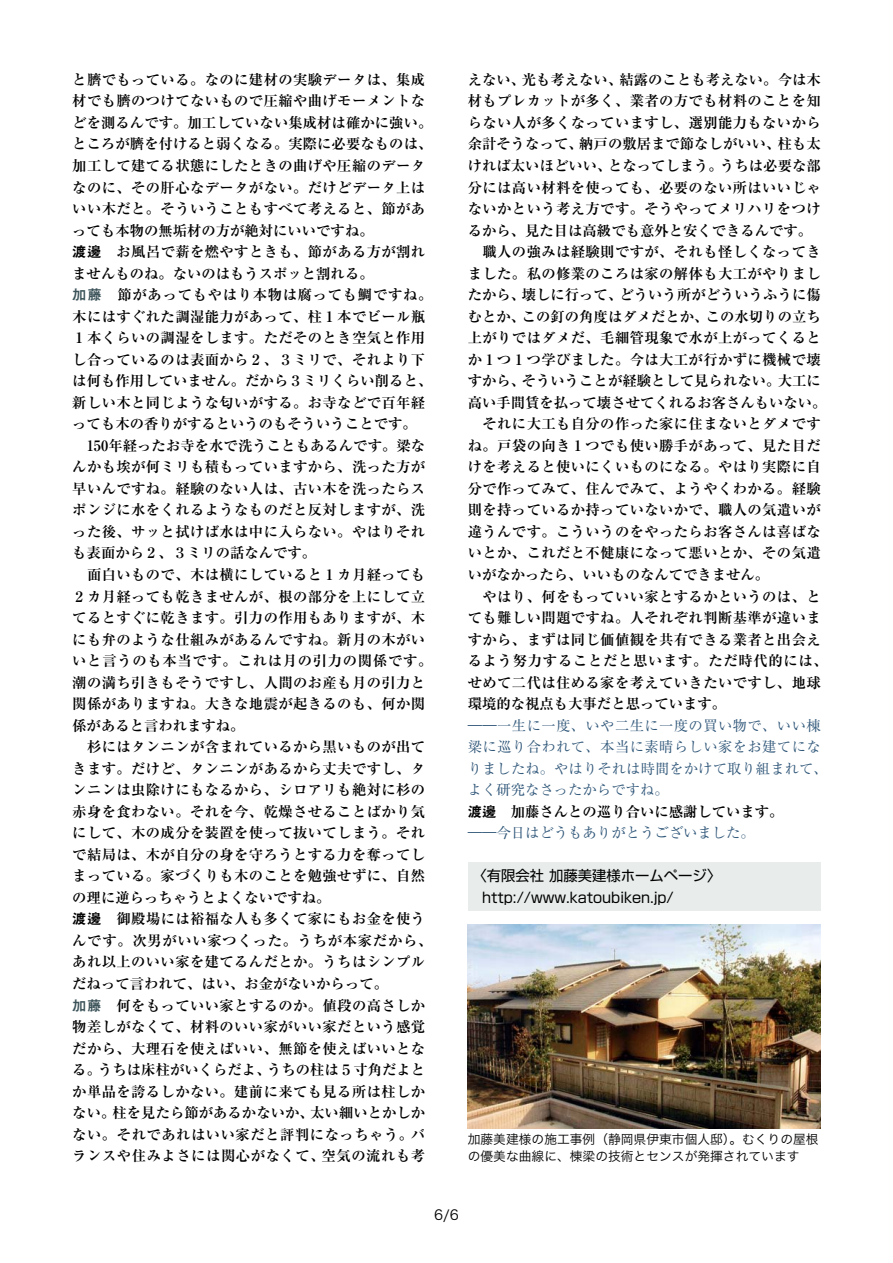
<style>
.page{position:relative;width:893px;height:1263px;background:#fff}
.page>*{position:absolute;margin:0;border:0;box-sizing:border-box;transform-origin:0 0}
.t1{font:700 14.4px/21.6px "Ryumin Pro";letter-spacing:.025em;color:#000}
.t2{font:700 14.4px "Ryumin Pro";color:#000}
.t3{font:14.4px/21.6px "Ryumin Pro";letter-spacing:.005em;color:#305779}
.t4{font:14.4px/21.6px "Shin Go Pro";color:#000}
.t5{font:700 14.4px "Ryumin Pro";letter-spacing:.05em;color:#000}
.t6{font:13.8px "Hira Kaku Pro W3";color:#000}
.t7{font:12.75px/17px "Hira Kaku Pro W3";color:#000}
.s1{font-family:"Midashi Go Pro MB31";font-weight:400}
.s2{font-family:"Midashi Go Pro MB31";font-weight:400;color:#3a5258}
.s3{font-family:"Midashi Go Pro MB31";color:#000}
.s4{font-weight:700;color:#000}
</style>
<div class="page">
<div style="left:468px;top:863px;width:353px;height:48px;background:#e8edec"></div>
<img style="left:468px;top:925px;width:353px;height:204px">
<p class="t1" style="left:72px;top:71px;width:362px">と臍でもっている。なのに建材の実験データは、集成材でも臍のつけてないもので圧縮や曲げモーメントなどを測るんです。加工していない集成材は確かに強い。ところが臍を付けると弱くなる。実際に必要なものは、加工して建てる状態にしたときの曲げや圧縮のデータなのに、その肝心なデータがない。だけどデータ上はいい木だと。そういうこともすべて考えると、節があっても本物の無垢材の方が絶対にいいですね。<br><span class="s1">渡邊　</span>お風呂で薪を燃やすときも、節がある方が割れませんものね。ないのはもうスポッと割れる。<br><span class="s2">加藤　</span>節があってもやはり本物は腐っても鯛ですね。木にはすぐれた調湿能力があって、柱１本でビール瓶<br>１本くらいの調湿をします。ただそのとき空気と作用し合っているのは表面から２、３ミリで、それより下は何も作用していません。だから３ミリくらい削ると、新しい木と同じような匂いがする。お寺などで百年経っても木の香りがするというのもそういうことです。</p>
<p class="t1" style="left:72px;top:437px;width:354px;text-align:justify;text-indent:14px">150年経ったお寺を水で洗うこともあるんです。梁なんかも埃が何ミリも積もっていますから、洗った方が早いんですね。経験のない人は、古い木を洗ったらスポンジに水をくれるようなものだと反対しますが、洗った後、サッと拭けば水は中に入らない。やはりそれも表面から２、３ミリの話なんです。</p>
<p class="t1" style="left:72px;top:566px;width:362px;text-indent:15px">面白いもので、木は横にしていると１カ月経っても<br>２カ月経っても乾きませんが、根の部分を上にして立てるとすぐに乾きます。引力の作用もありますが、木にも弁のような仕組みがあるんですね。新月の木がいいと言うのも本当です。これは月の引力の関係です。潮の満ち引きもそうですし、人間のお産も月の引力と関係がありますね。大きな地震が起きるのも、何か関係があると言われますね。</p>
<p class="t1" style="left:72px;top:738px;width:362px;text-indent:15px">杉にはタンニンが含まれているから黒いものが出てきます。だけど、タンニンがあるから丈夫ですし、タンニンは虫除けにもなるから、シロアリも絶対に杉の赤身を食わない。それを今、乾燥させることばかり気にして、木の成分を装置を使って抜いてしまう。それで結局は、木が自分の身を守ろうとする力を奪ってしまっている。家づくりも木のことを勉強せずに、自然の理に逆らっちゃうとよくないですね。<br><span class="s1">渡邊　</span>御殿場には裕福な人も多くて家にもお金を使うんです。次男がいい家つくった。うちが本家だから、あれ以上のいい家を建てるんだとか。うちはシンプルだねって言われて、はい、お金がないからって。<br><span class="s2">加藤　</span>何をもっていい家とするのか。値段の高さしか物差しがなくて、材料のいい家がいい家だという感覚だから、大理石を使えばいい、無節を使えばいいとなる。うちは床柱がいくらだよ、うちの柱は５寸角だよとか単品を誇るしかない。建前に来ても見る所は柱しかない。柱を見たら節があるかないか、太い細いとかしかない。それであれはいい家だと評判になっちゃう。バランスや住みよさには関心がなくて、空気の流れも考</p>
<p class="t2" style="left:468px;top:74px;width:354px">えない、光も考えない、結露のことも考えない。今は木</p>
<p class="t1" style="left:468px;top:92px;width:354px">材もプレカットが多く、業者の方でも材料のことを知</p>
<p class="t1" style="left:468px;top:114px;width:354px">らない人が多くなっていますし、選別能力もないから</p>
<p class="t2" style="left:468px;top:139px;width:354px">余計そうなって、納戸の敷居まで節なしがいい、柱も太</p>
<p class="t2" style="left:468px;top:160px;width:354px">ければ太いほどいい、となってしまう。うちは必要な部</p>
<p class="t1" style="left:468px;top:178px;width:354px">分には高い材料を使っても、必要のない所はいいじゃ</p>
<p class="t1" style="left:468px;top:200px;width:354px">ないかという考え方です。そうやってメリハリをつけ</p>
<p class="t2" style="left:468px;top:225px;width:346px">るから、見た目は高級でも意外と安くできるんです。</p>
<p class="t1" style="left:482px;top:243px;width:340px">職人の強みは経験則ですが、それも怪しくなってき</p>
<p class="t1" style="left:468px;top:264px;width:354px">ました。私の修業のころは家の解体も大工がやりまし</p>
<p class="t2" style="left:468px;top:289px;width:354px">たから、壊しに行って、どういう所がどういうふうに傷</p>
<p class="t2" style="left:468px;top:311px;width:354px">むとか、この釘の角度はダメだとか、この水切りの立ち</p>
<p class="t1" style="left:468px;top:329px;width:354px">上がりではダメだ、毛細管現象で水が上がってくると</p>
<p class="t1" style="left:468px;top:350px;width:354px">か１つ１つ学びました。今は大工が行かずに機械で壊</p>
<p class="t2" style="left:468px;top:375px;width:354px">すから、そういうことが経験として見られない。大工に</p>
<p class="t2" style="left:468px;top:397px;width:360px">高い手間賃を払って壊させてくれるお客さんもいない。</p>
<p class="t1" style="left:482px;top:415px;width:340px">それに大工も自分の作った家に住まないとダメです</p>
<p class="t1" style="left:468px;top:437px;width:354px">ね。戸袋の向き１つでも使い勝手があって、見た目だ</p>
<p class="t1" style="left:468px;top:458px;width:354px">けを考えると使いにくいものになる。やはり実際に自</p>
<p class="t1" style="left:468px;top:480px;width:354px">分で作ってみて、住んでみて、ようやくわかる。経験</p>
<p class="t1" style="left:468px;top:501px;width:354px">則を持っているか持っていないかで、職人の気遣いが</p>
<p class="t1" style="left:468px;top:523px;width:354px">違うんです。こういうのをやったらお客さんは喜ばな</p>
<p class="t1" style="left:468px;top:544px;width:354px">いとか、これだと不健康になって悪いとか、その気遣</p>
<p class="t2" style="left:468px;top:569px;width:303px">いがなかったら、いいものなんてできません。</p>
<p class="t1" style="left:482px;top:587px;width:340px">やはり、何をもっていい家とするかというのは、と</p>
<p class="t1" style="left:468px;top:609px;width:354px">ても難しい問題ですね。人それぞれ判断基準が違いま</p>
<p class="t1" style="left:468px;top:630px;width:354px">すから、まずは同じ価値観を共有できる業者と出会え</p>
<p class="t5" style="left:468px;top:655px;width:362px">るよう努力することだと思います。ただ時代的には、</p>
<p class="t1" style="left:468px;top:673px;width:354px">せめて二代は住める家を考えていきたいですし、地球</p>
<p class="t2" style="left:468px;top:698px;width:260px">環境的な視点も大事だと思っています。</p>
<p class="t3" style="left:468px;top:716px;width:362px">――一生に一度、いや二生に一度の買い物で、いい棟梁に巡り合われて、本当に素晴らしい家をお建てになりましたね。やはりそれは時間をかけて取り組まれて、よく研究なさったからですね。<br><span class="s3">渡邊　</span><span class="s4">加藤さんとの巡り合いに感謝しています。<br></span>――今日はどうもありがとうございました。</p>
<p class="t4" style="left:482px;top:867px;width:241px;text-indent:-10px">〈有限会社加藤美建様ホームページ〉http://www.katoubiken.jp/</p>
<p class="t7" style="left:468px;top:1133px;width:352px">加藤美建様の施工事例（静岡県伊東市個人邸）。むくりの屋根の優美な曲線に、棟梁の技術とセンスが発揮されています</p>
<p class="t6" style="left:434px;top:1209px;width:26px">6/6</p>
</div>
